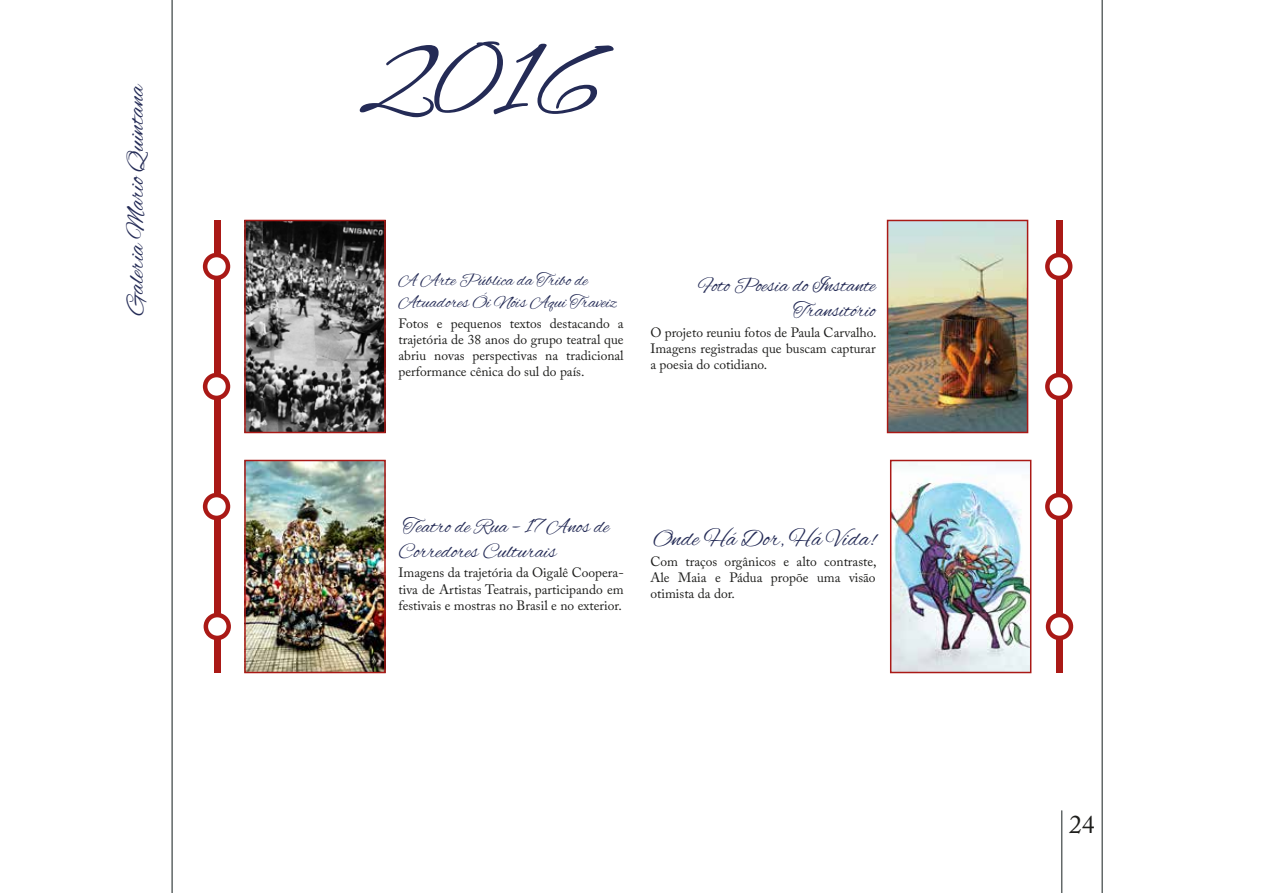
<style>
.page{position:relative;width:1263px;height:893px;background:#fff}
.page>*{position:absolute;margin:0;border:0;box-sizing:border-box;transform-origin:0 0}
.t1{font:109.5px "Alex Brush";color:#242b56}
.t2{font:25.5px "Alex Brush";color:#242b56}
.t3{font:25.5px "Adobe Caslon Pro";color:#1d1d1b}
.t4{font:24px "Alex Brush";color:#242b56}
.t5{font:21px/25.2px "Alex Brush";color:#242b56}
.t6{font:18px/21.6px "Alex Brush";color:#242b56}
.t7{font:13.5px/16.2px "Adobe Caslon Pro";color:#1d1d1b;text-align:justify}
</style>
<div class="page">
<hr style="left:171px;top:0;width:2px;height:893px;background:#636969">
<hr style="left:1101px;top:0;width:2px;height:893px;background:#636969">
<hr style="left:1061px;top:810px;width:1px;height:83px;background:#636969">
<img style="left:247px;top:223px;width:136px;height:207px">
<div style="left:244px;top:220px;width:142px;height:213px;border:2px solid #aa1916"></div>
<img style="left:247px;top:463px;width:136px;height:207px">
<div style="left:244px;top:460px;width:142px;height:213px;border:2px solid #aa1916"></div>
<img style="left:890px;top:223px;width:135px;height:207px">
<div style="left:887px;top:220px;width:141px;height:213px;border:2px solid #aa1916"></div>
<div style="left:214px;top:220px;width:6px;height:452px;background:#aa1916"></div>
<svg style="left:205px;top:255px;width:23px;height:23px"></svg>
<div style="left:203px;top:253px;width:27px;height:27px;border:4px solid #aa1916;border-radius:50%"></div>
<svg style="left:205px;top:375px;width:23px;height:23px"></svg>
<div style="left:203px;top:373px;width:27px;height:27px;border:4px solid #aa1916;border-radius:50%"></div>
<svg style="left:205px;top:495px;width:23px;height:23px"></svg>
<div style="left:203px;top:493px;width:27px;height:27px;border:4px solid #aa1916;border-radius:50%"></div>
<svg style="left:206px;top:615px;width:23px;height:23px"></svg>
<div style="left:204px;top:613px;width:27px;height:27px;border:4px solid #aa1916;border-radius:50%"></div>
<div style="left:1056px;top:220px;width:6px;height:452px;background:#aa1916"></div>
<svg style="left:1047px;top:255px;width:23px;height:23px"></svg>
<div style="left:1045px;top:253px;width:27px;height:27px;border:4px solid #aa1916;border-radius:50%"></div>
<svg style="left:1047px;top:375px;width:23px;height:23px"></svg>
<div style="left:1045px;top:373px;width:27px;height:27px;border:4px solid #aa1916;border-radius:50%"></div>
<svg style="left:1047px;top:495px;width:23px;height:23px"></svg>
<div style="left:1045px;top:493px;width:27px;height:27px;border:4px solid #aa1916;border-radius:50%"></div>
<svg style="left:1048px;top:615px;width:23px;height:23px"></svg>
<div style="left:1046px;top:613px;width:27px;height:27px;border:4px solid #aa1916;border-radius:50%"></div>
<img style="left:893px;top:463px;width:135px;height:207px">
<div style="left:890px;top:460px;width:141px;height:213px;border:2px solid #aa1916"></div>
<h2 class="t2" style="left:122px;top:315px;width:233px;rotate:-90deg">Galeria Mario Quintana</h2>
<h1 class="t1" style="left:360px;top:21px;width:241px">2016</h1>
<h3 class="t6" style="left:398px;top:271px;width:220px">A Arte Pública da Tribo de<br>Atuadores Ói Nóis Aqui Traveiz</h3>
<p class="t7" style="left:398px;top:315px;width:227px">Fotos e pequenos textos destacando a trajetória de 38 anos do grupo teatral que abriu novas perspectivas na tradicional performance cênica do sul do país.</p>
<h3 class="t5" style="left:699px;top:274px;width:179px;text-align:right">Foto Poesia do Instante<br>Transitório</h3>
<p class="t7" style="left:650px;top:324px;width:228px">O projeto reuniu fotos de Paula Carvalho.<br>Imagens registradas que buscam capturar a poesia do cotidiano.</p>
<h3 class="t5" style="left:398px;top:515px;width:212px">Teatro de Rua – 17 Anos de<br>Corredores Culturais</h3>
<p class="t7" style="left:398px;top:565px;width:227px">Imagens da trajetória da Oigalê Coopera&shy;tiva de Artistas Teatrais, participando em festivais e mostras no Brasil e no exterior.</p>
<h3 class="t4" style="left:653px;top:525px;width:224px">Onde Há Dor, Há Vida!</h3>
<p class="t7" style="left:650px;top:553px;width:228px">Com traços orgânicos e alto contraste, Ale Maia e Pádua propõe uma visão otimista da dor.</p>
<h2 class="t3" style="left:1069px;top:809px;width:27px">24</h2>
</div>
